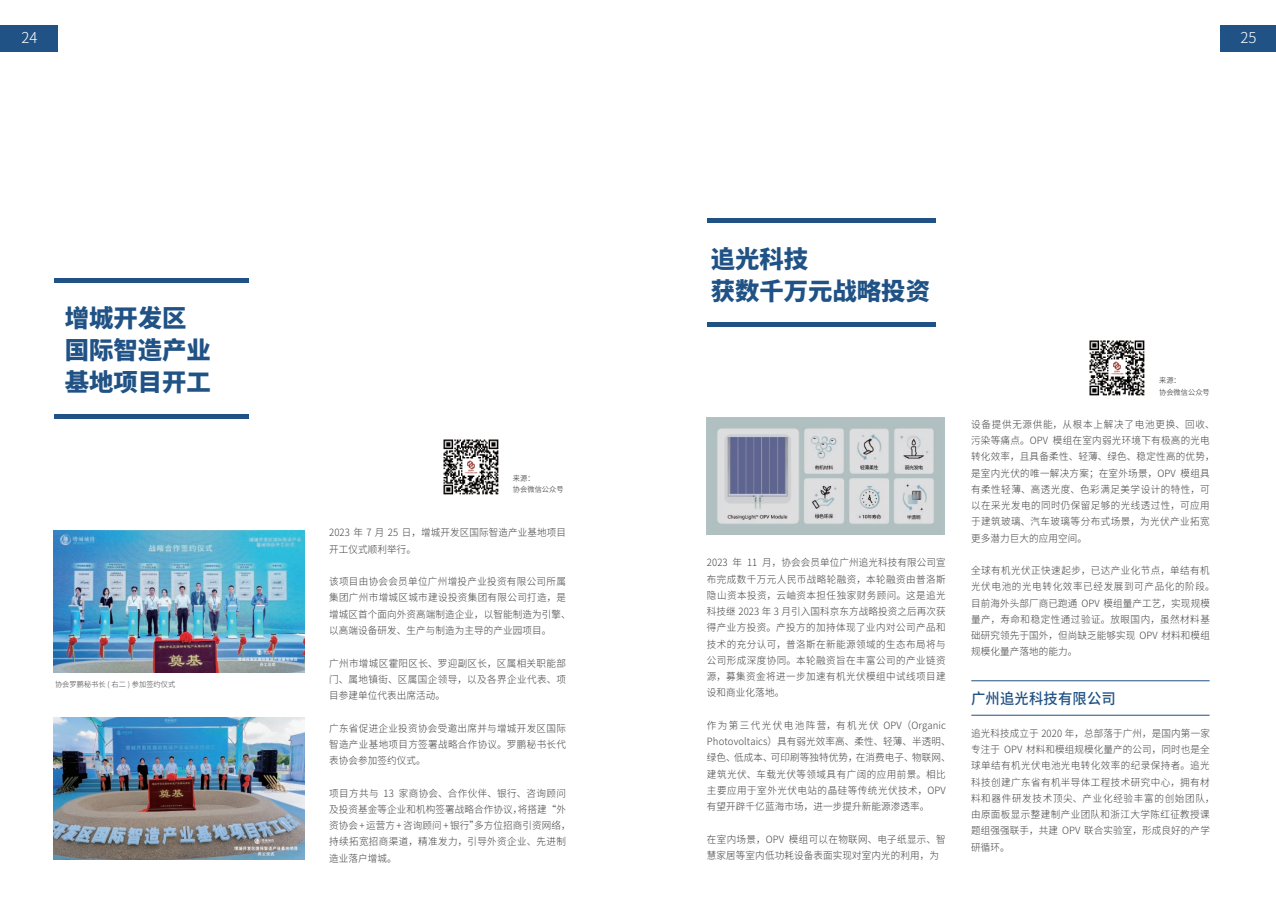
<style>
.page{position:relative;width:1276px;height:922px;background:#fff}
.page>*{position:absolute;margin:0;border:0;box-sizing:border-box;transform-origin:0 0}
.t1{font:800 24.38px/31.9px "Source Han Sans CN";color:#205285}
.t2{font:500 15px "Source Han Sans CN";letter-spacing:.01em;color:#205285;scale:.96 1}
.t3{font:300 15px "Source Han Sans CN";color:#fff}
.t4{font:300 10px/16.2px "Source Han Sans CN";letter-spacing:.035em;color:#3f3f40;scale:.96 1}
.t5{font:300 10px/16.2px "Source Han Sans CN";letter-spacing:.01em;color:#3f3f40;scale:.96 1}
.t6{font:300 7.5px/11.2px "Source Han Sans CN";letter-spacing:.01em;color:#231f20;scale:.96 1}
.t7{font:300 7.5px "Source Han Sans CN";letter-spacing:.01em;color:#3f3f40;scale:.96 1}
</style>
<div class="page">
<div style="left:0;top:25px;width:58px;height:26px;background:#205285"></div>
<div style="left:1220px;top:25px;width:56px;height:26px;background:#205285"></div>
<hr style="left:707px;top:218px;width:228px;height:4px;background:#205285">
<hr style="left:707px;top:322px;width:228px;height:4px;background:#205285">
<img style="left:1089px;top:340px;width:56px;height:56px">
<img style="left:443px;top:439px;width:56px;height:56px">
<div style="left:54px;top:278px;width:195px;height:5px;background:#205285"></div>
<div style="left:54px;top:414px;width:195px;height:5px;background:#205285"></div>
<img style="left:707px;top:417px;width:237px;height:117px">
<hr style="left:971px;top:714px;width:238px;height:1px;background:#205285">
<hr style="left:971px;top:680px;width:238px;height:1px;background:#205285">
<img style="left:53px;top:530px;width:252px;height:142px">
<img style="left:53px;top:717px;width:252px;height:142px">
<h2 class="t3" style="left:21px;top:29px;width:18px">24</h2>
<h2 class="t3" style="left:1240px;top:29px;width:18px">25</h2>
<h1 class="t1" style="left:65px;top:302px;width:148px">增城开发区国际智造产业基地项目开工</h1>
<p class="t7" style="left:55px;top:679px;width:127px">协会罗鹏秘书长 ( 右二 ) 参加签约仪式</p>
<p class="t6" style="left:513px;top:473px;width:54px">来源：<br>协会微信公众号</p>
<p class="t5" style="left:329px;top:524px;width:248px">2023 年 7 月 25 日，增城开发区国际智造产业基地项目开工仪式顺利举行。</p>
<p class="t4" style="left:329px;top:573px;width:253px">该项目由协会会员单位广州增投产业投资有限公司所属集团广州市增城区城市建设投资集团有限公司打造，是增城区首个面向外资高端制造企业，以智能制造为引擎、以高端设备研发、生产与制造为主导的产业园项目。</p>
<p class="t4" style="left:329px;top:654px;width:248px;text-align:justify">广州市增城区霍阳区长、罗迎副区长，区属相关职能部门、属地镇街、区属国企领导，以及各界企业代表、项目参建单位代表出席活动。</p>
<p class="t4" style="left:329px;top:719px;width:248px;text-align:justify">广东省促进企业投资协会受邀出席并与增城开发区国际智造产业基地项目方签署战略合作协议。罗鹏秘书长代表协会参加签约仪式。</p>
<p class="t5" style="left:329px;top:784px;width:253px">项目方共与 13 家商协会、合作伙伴、银行、咨询顾问及投资基金等企业和机构签署战略合作协议，将搭建“外资协会 + 运营方 + 咨询顾问 + 银行”多方位招商引资网络，持续拓宽招商渠道，精准发力，引导外资企业、先进制造业落户增城。</p>
<h1 class="t1" style="left:711px;top:243px;width:221px">追光科技<br>获数千万元战略投资</h1>
<p class="t4" style="left:707px;top:554px;width:250px;text-align:justify">2023 年 11 月，协会会员单位广州追光科技有限公司宣布完成数千万元人民币战略轮融资，本轮融资由普洛斯隐山资本投资，云岫资本担任独家财务顾问。这是追光科技继 2023 年 3 月引入国科京东方战略投资之后再次获得产业方投资。产投方的加持体现了业内对公司产品和技术的充分认可，普洛斯在新能源领域的生态布局将与公司形成深度协同。本轮融资旨在丰富公司的产业链资源，募集资金将进一步加速有机光伏模组中试线项目建设和商业化落地。</p>
<p class="t5" style="left:707px;top:717px;width:255px">作为第三代光伏电池阵营，有机光伏 OPV（Organic<br>Photovoltaics）具有弱光效率高、柔性、轻薄、半透明、绿色、低成本、可印刷等独特优势，在消费电子、物联网、建筑光伏、车载光伏等领域具有广阔的应用前景。相比主要应用于室外光伏电站的晶硅等传统光伏技术，OPV有望开辟千亿蓝海市场，进一步提升新能源渗透率。</p>
<p class="t5" style="left:707px;top:831px;width:250px">在室内场景，OPV 模组可以在物联网、电子纸显示、智慧家居等室内低功耗设备表面实现对室内光的利用，为</p>
<p class="t6" style="left:1159px;top:375px;width:54px">来源：<br>协会微信公众号</p>
<p class="t4" style="left:971px;top:416px;width:255px">设备提供无源供能，从根本上解决了电池更换、回收、污染等痛点。OPV 模组在室内弱光环境下有极高的光电转化效率，且具备柔性、轻薄、绿色、稳定性高的优势，是室内光伏的唯一解决方案；在室外场景，OPV 模组具有柔性轻薄、高透光度、色彩满足美学设计的特性，可以在采光发电的同时仍保留足够的光线透过性，可应用于建筑玻璃、汽车玻璃等分布式场景，为光伏产业拓宽更多潜力巨大的应用空间。</p>
<p class="t4" style="left:971px;top:562px;width:255px">全球有机光伏正快速起步，已达产业化节点，单结有机光伏电池的光电转化效率已经发展到可产品化的阶段。目前海外头部厂商已跑通 OPV 模组量产工艺，实现规模量产，寿命和稳定性通过验证。放眼国内，虽然材料基础研究领先于国外，但尚缺乏能够实现 OPV 材料和模组规模化量产落地的能力。</p>
<h2 class="t2" style="left:971px;top:690px;width:152px">广州追光科技有限公司</h2>
<p class="t4" style="left:971px;top:725px;width:255px">追光科技成立于 2020 年，总部落于广州，是国内第一家专注于 OPV 材料和模组规模化量产的公司，同时也是全球单结有机光伏电池光电转化效率的纪录保持者。追光科技创建广东省有机半导体工程技术研究中心，拥有材料和器件研发技术顶尖、产业化经验丰富的创始团队，由原面板显示整建制产业团队和浙江大学陈红征教授课题组强强联手，共建 OPV 联合实验室，形成良好的产学研循环。</p>
</div>
